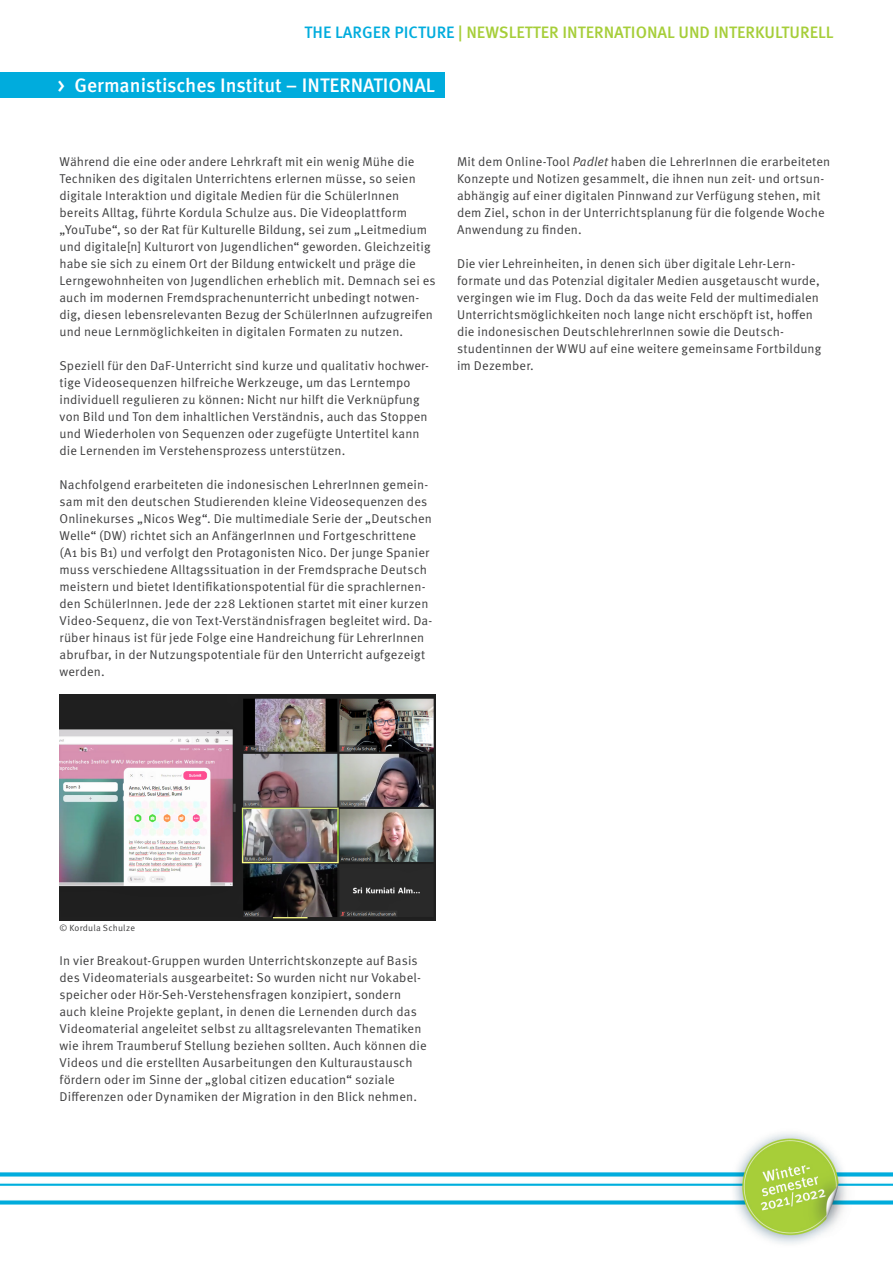
<style>
.page{position:relative;width:893px;height:1263px;background:#fff}
.page>*{position:absolute;margin:0;border:0;box-sizing:border-box;transform-origin:0 0}
.t1{font:500 19.5px "Meta OT";color:#fff}
.t2{font:500 16.5px "Meta OT";color:#a6ce39}
.t3{font:12.75px/17px "Meta OT";letter-spacing:.01em;color:#3e3e3f}
.t4{font:9px "Meta OT";letter-spacing:.02em;color:#3e3e3f}
.s1{color:#00acdd}
.s2{font-style:italic}
</style>
<div class="page">
<img style="left:0;top:72px;width:893px;height:1172px">
<div style="left:0;top:72px;width:444px;height:26px;background:#00acdd"></div>
<img style="left:60px;top:694px;width:376px;height:226px">
<p class="t2" style="left:305px;top:22px;width:531px"><span class="s1">THE LARGER PICTURE</span> | NEWSLETTER INTERNATIONAL UND INTERKULTURELL</p>
<p class="t1" style="left:57px;top:73px;width:379px">&gt; Germanistisches Institut – INTERNATIONAL</p>
<p class="t3" style="left:60px;top:153px;width:378px">Während die eine oder andere Lehrkraft mit ein wenig Mühe die Techniken des digitalen Unterrichtens erlernen müsse, so seien digitale Interaktion und digitale Medien für die SchülerInnen bereits Alltag, führte Kordula Schulze aus. Die Videoplattform „YouTube“, so der Rat für Kulturelle Bildung, sei zum „Leitmedium und digitale[n] Kulturort von Jugendlichen“ geworden. Gleichzeitig habe sie sich zu einem Ort der Bildung entwickelt und präge die Lerngewohnheiten von Jugendlichen erheblich mit. Demnach sei es auch im modernen Fremdsprachenunterricht unbedingt notwen&shy;dig, diesen lebensrelevanten Bezug der SchülerInnen aufzugreifen und neue Lernmöglichkeiten in digitalen Formaten zu nutzen.</p>
<p class="t3" style="left:60px;top:357px;width:371px">Speziell für den DaF-Unterricht sind kurze und qualitativ hochwer&shy;tige Videosequenzen hilfreiche Werkzeuge, um das Lerntempo individuell regulieren zu können: Nicht nur hilft die Verknüpfung von Bild und Ton dem inhaltlichen Verständnis, auch das Stoppen und Wiederholen von Sequenzen oder zugefügte Untertitel kann die Lernenden im Verstehensprozess unterstützen.</p>
<p class="t3" style="left:60px;top:476px;width:374px">Nachfolgend erarbeiteten die indonesischen LehrerInnen gemein&shy;sam mit den deutschen Studierenden kleine Videosequenzen des Onlinekurses „Nicos Weg“. Die multimediale Serie der „Deutschen Welle“ (DW) richtet sich an AnfängerInnen und Fortgeschrittene (A1 bis B1) und verfolgt den Protagonisten Nico. Der junge Spanier muss verschiedene Alltagssituation in der Fremdsprache Deutsch meistern und bietet Identifikationspotential für die sprachlernen&shy;den SchülerInnen. Jede der 228 Lektionen startet mit einer kurzen Video-Sequenz, die von Text-Verständnisfragen begleitet wird. Da&shy;rüber hinaus ist für jede Folge eine Handreichung für LehrerInnen abrufbar, in der Nutzungspotentiale für den Unterricht aufgezeigt werden.</p>
<p class="t3" style="left:457px;top:153px;width:375px">Mit dem Online-Tool <span class="s2">Padlet</span> haben die LehrerInnen die erarbeiteten Konzepte und Notizen gesammelt, die ihnen nun zeit- und ortsun&shy;abhängig auf einer digitalen Pinnwand zur Verfügung stehen, mit dem Ziel, schon in der Unterrichtsplanung für die folgende Woche Anwendung zu finden.</p>
<p class="t3" style="left:457px;top:255px;width:364px">Die vier Lehreinheiten, in denen sich über digitale Lehr-Lern&shy;formate und das Potenzial digitaler Medien ausgetauscht wurde, vergingen wie im Flug. Doch da das weite Feld der multimedialen Unterrichtsmöglichkeiten noch lange nicht erschöpft ist, hoffen</p>
<p class="t3" style="left:457px;top:323px;width:328px">die indonesischen DeutschlehrerInnen sowie die Deutsch-</p>
<p class="t3" style="left:457px;top:340px;width:366px">studentinnen der WWU auf eine weitere gemeinsame Fortbildung im Dezember.</p>
<p class="t4" style="left:60px;top:923px;width:77px">© Kordula Schulze</p>
<p class="t3" style="left:60px;top:952px;width:369px">In vier Breakout-Gruppen wurden Unterrichtskonzepte auf Basis des Videomaterials ausgearbeitet: So wurden nicht nur Vokabel&shy;speicher oder Hör-Seh-Verstehensfragen konzipiert, sondern auch kleine Projekte geplant, in denen die Lernenden durch das Videomaterial angeleitet selbst zu alltagsrelevanten Thematiken wie ihrem Traumberuf Stellung beziehen sollten. Auch können die Videos und die erstellten Ausarbeitungen den Kulturaustausch fördern oder im Sinne der „global citizen education“ soziale</p>
<p class="t3" style="left:60px;top:1089px;width:359px">Differenzen oder Dynamiken der Migration in den Blick nehmen.</p>
</div>
